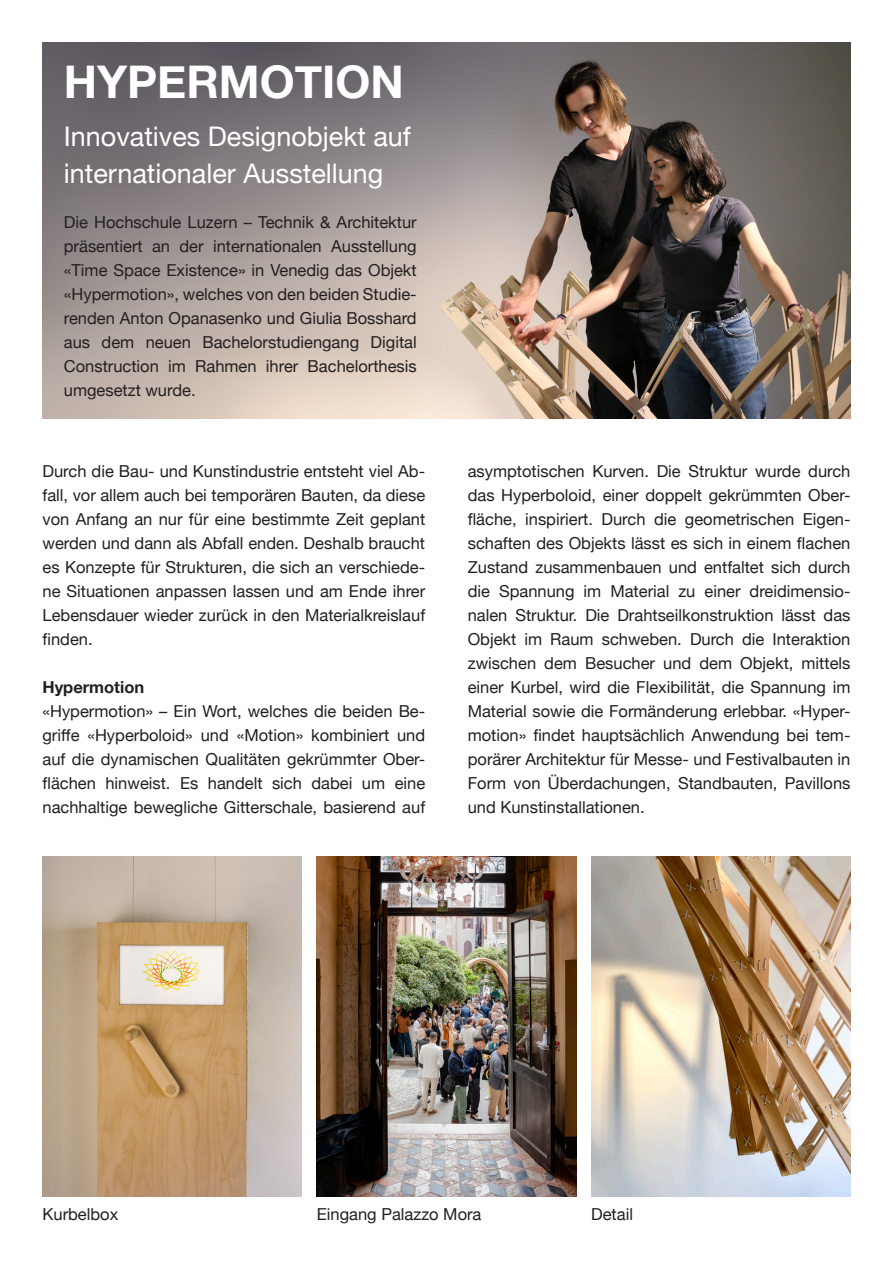
<style>
.page{position:relative;width:893px;height:1263px;background:#fff}
.page>*{position:absolute;margin:0;border:0;box-sizing:border-box;transform-origin:0 0}
.t1{font:700 45px "Helvetica Neue";color:#fff}
.t2{font:27px/37.5px "Helvetica Neue";color:#fff}
.t3{font:16.5px/24px "Helvetica Neue";color:#231f20;text-align:justify}
.t4{font:700 16.5px "Helvetica Neue";color:#231f20}
</style>
<div class="page">
<img style="left:43px;top:43px;width:807px;height:376px">
<img style="left:43px;top:857px;width:259px;height:339px">
<img style="left:317px;top:857px;width:259px;height:339px">
<img style="left:591px;top:857px;width:259px;height:339px">
<p class="t1" style="left:64px;top:47px;width:341px">HYPERMOTION</p>
<p class="t2" style="left:64px;top:119px;width:349px">Innovatives Designobjekt auf internationaler Ausstellung</p>
<p class="t3" style="left:64px;top:212px;width:354px">Die Hochschule Luzern – Technik &amp; Architektur präsentiert an der internationalen Ausstellung «Time Space Existence» in Venedig das Objekt «Hypermotion», welches von den beiden Studie&shy;renden Anton Opanasenko und Giulia Bosshard aus dem neuen Bachelorstudiengang Digital Construction im Rahmen ihrer Bachelorthesis umgesetzt wurde.</p>
<p class="t3" style="left:43px;top:460px;width:384px">Durch die Bau- und Kunstindustrie entsteht viel Ab&shy;fall, vor allem auch bei temporären Bauten, da diese von Anfang an nur für eine bestimmte Zeit geplant werden und dann als Abfall enden. Deshalb braucht es Konzepte für Strukturen, die sich an verschiede&shy;ne Situationen anpassen lassen und am Ende ihrer Lebensdauer wieder zurück in den Materialkreislauf finden.</p>
<p class="t4" style="left:43px;top:674px;width:103px">Hypermotion</p>
<p class="t3" style="left:43px;top:700px;width:384px">«Hypermotion» – Ein Wort, welches die beiden Be&shy;griffe «Hyperboloid» und «Motion» kombiniert und auf die dynamischen Qualitäten gekrümmter Ober&shy;flächen hinweist. Es handelt sich dabei um eine nachhaltige bewegliche Gitterschale, basierend auf</p>
<p class="t3" style="left:468px;top:460px;width:384px">asymptotischen Kurven. Die Struktur wurde durch das Hyperboloid, einer doppelt gekrümmten Ober&shy;fläche, inspiriert. Durch die geometrischen Eigen&shy;schaften des Objekts lässt es sich in einem flachen Zustand zusammenbauen und entfaltet sich durch die Spannung im Material zu einer dreidimensio&shy;nalen Struktur. Die Drahtseilkonstruktion lässt das Objekt im Raum schweben. Durch die Interaktion zwischen dem Besucher und dem Objekt, mittels einer Kurbel, wird die Flexibilität, die Spannung im Material sowie die Formänderung erlebbar. «Hyper&shy;motion» findet hauptsächlich Anwendung bei tem&shy;porärer Architektur für Messe- und Festivalbauten in Form von Überdachungen, Standbauten, Pavillons und Kunstinstallationen.</p>
<p class="t3" style="left:43px;top:1203px;width:77px">Kurbelbox</p>
<p class="t3" style="left:317px;top:1203px;width:166px">Eingang Palazzo Mora</p>
<p class="t3" style="left:591px;top:1203px;width:43px">Detail</p>
</div>
